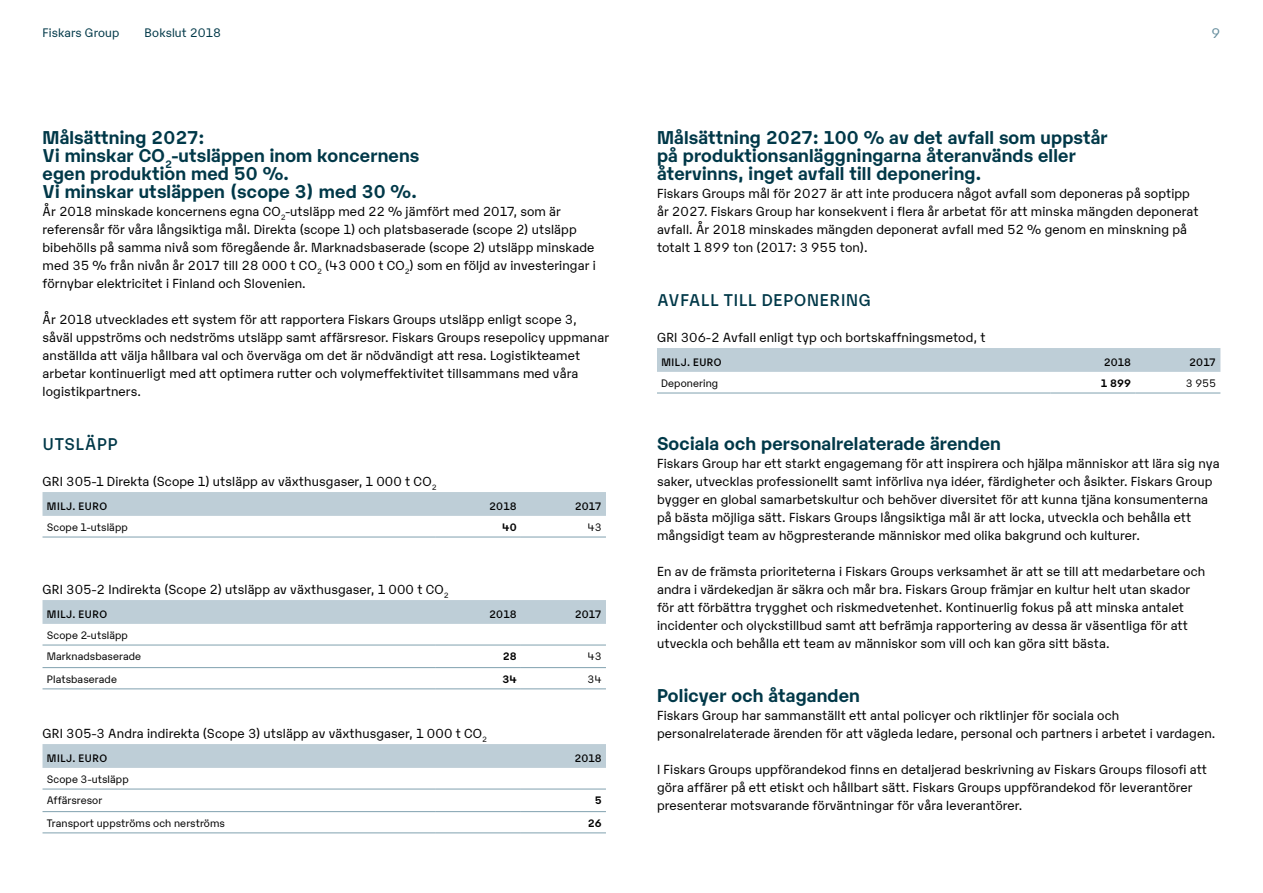
<style>
.page{position:relative;width:1263px;height:893px;background:#fff}
.page>*{position:absolute;margin:0;border:0;box-sizing:border-box;transform-origin:0 0}
.t1{font:700 18px/18px "Karelia";letter-spacing:.01em;color:#003848}
.t2{font:500 16.5px "Karelia";letter-spacing:.05em;color:#003848}
.t3{font:13.5px "Karelia";color:#658d9d}
.t4{font:12.75px/18px "Karelia";letter-spacing:.01em;color:#000}
.t5{font:12px "Karelia";letter-spacing:.01em;color:#003848}
.t6{font:10.5px/21.3px "Karelia";letter-spacing:.01em;color:#000}
.t7{font:500 10.5px "Karelia";letter-spacing:.04em;color:#000}
.t8{font:700 10.5px "Karelia";letter-spacing:.01em;color:#000}
</style>
<div class="page">
<div style="left:43px;top:492px;width:563px;height:24px;background:#beced7"></div>
<hr style="left:43px;top:537px;width:393px;height:1px;background:#81a1af">
<hr style="left:436px;top:537px;width:85px;height:1px;background:#81a1af">
<hr style="left:521px;top:537px;width:85px;height:1px;background:#81a1af">
<div style="left:43px;top:600px;width:563px;height:24px;background:#beced7"></div>
<hr style="left:43px;top:645px;width:393px;height:1px;background:#81a1af">
<hr style="left:436px;top:645px;width:85px;height:1px;background:#81a1af">
<hr style="left:521px;top:645px;width:85px;height:1px;background:#81a1af">
<hr style="left:43px;top:667px;width:393px;height:1px;background:#81a1af">
<hr style="left:436px;top:667px;width:85px;height:1px;background:#81a1af">
<hr style="left:521px;top:667px;width:85px;height:1px;background:#81a1af">
<hr style="left:43px;top:689px;width:393px;height:1px;background:#81a1af">
<hr style="left:436px;top:689px;width:85px;height:1px;background:#81a1af">
<hr style="left:521px;top:689px;width:85px;height:1px;background:#81a1af">
<div style="left:43px;top:744px;width:563px;height:24px;background:#beced7"></div>
<hr style="left:43px;top:789px;width:393px;height:1px;background:#81a1af">
<hr style="left:436px;top:789px;width:85px;height:1px;background:#81a1af">
<hr style="left:521px;top:789px;width:85px;height:1px;background:#81a1af">
<hr style="left:43px;top:811px;width:393px;height:1px;background:#81a1af">
<hr style="left:436px;top:811px;width:85px;height:1px;background:#81a1af">
<hr style="left:521px;top:811px;width:85px;height:1px;background:#81a1af">
<hr style="left:43px;top:833px;width:393px;height:1px;background:#81a1af">
<hr style="left:436px;top:833px;width:85px;height:1px;background:#81a1af">
<hr style="left:521px;top:833px;width:85px;height:1px;background:#81a1af">
<div style="left:657px;top:348px;width:563px;height:24px;background:#beced7"></div>
<hr style="left:657px;top:393px;width:393px;height:1px;background:#81a1af">
<hr style="left:1050px;top:393px;width:85px;height:1px;background:#81a1af">
<hr style="left:1135px;top:393px;width:85px;height:1px;background:#81a1af">
<p class="t5" style="left:43px;top:24px;width:78px">Fiskars Group</p>
<p class="t5" style="left:145px;top:24px;width:78px">Bokslut 2018</p>
<p class="t3" style="left:1211px;top:24px;width:10px">9</p>
<h1 class="t1" style="left:43px;top:127px;width:378px">Målsättning 2027:<br>Vi minskar CO<sub>2</sub>-utsläppen inom koncernens egen produktion med 50 %.<br>Vi minskar utsläppen (scope 3) med 30 %.</h1>
<p class="t4" style="left:43px;top:201px;width:555px">År 2018 minskade koncernens egna CO<sub>2</sub>-utsläpp med 22 % jämfört med 2017, som är referensår för våra långsiktiga mål. Direkta (scope 1) och platsbaserade (scope 2) utsläpp bibehölls på samma nivå som föregående år. Marknadsbaserade (scope 2) utsläpp minskade med 35 % från nivån år 2017 till 28 000 t CO<sub>2</sub> (43 000 t CO<sub>2</sub>) som en följd av investeringar i förnybar elektricitet i Finland och Slovenien.</p>
<p class="t4" style="left:43px;top:310px;width:568px">År 2018 utvecklades ett system för att rapportera Fiskars Groups utsläpp enligt scope 3, såväl uppströms och nedströms utsläpp samt affärsresor. Fiskars Groups resepolicy uppmanar anställda att välja hållbara val och överväga om det är nödvändigt att resa. Logistikteamet arbetar kontinuerligt med att optimera rutter och volymeffektivitet tillsammans med våra logistikpartners.</p>
<p class="t2" style="left:43px;top:432px;width:76px">UTSLÄPP</p>
<p class="t4" style="left:43px;top:471px;width:396px">GRI 305-1 Direkta (Scope 1) utsläpp av växthusgaser, 1 000 t CO<sub>2</sub></p>
<p class="t7" style="left:47px;top:498px;width:62px">MILJ. EURO</p>
<p class="t7" style="left:489px;top:498px;width:29px">2018</p>
<p class="t7" style="left:575px;top:498px;width:28px">2017</p>
<p class="t6" style="left:47px;top:516px;width:82px">Scope 1-utsläpp</p>
<p class="t8" style="left:502px;top:519px;width:16px">40</p>
<p class="t6" style="left:588px;top:516px;width:16px">43</p>
<p class="t4" style="left:43px;top:579px;width:408px">GRI 305-2 Indirekta (Scope 2) utsläpp av växthusgaser, 1 000 t CO<sub>2</sub></p>
<p class="t7" style="left:47px;top:606px;width:62px">MILJ. EURO</p>
<p class="t7" style="left:489px;top:606px;width:29px">2018</p>
<p class="t7" style="left:575px;top:606px;width:28px">2017</p>
<p class="t6" style="left:47px;top:624px;width:96px">Scope 2-utsläpp<br>Marknadsbaserade</p>
<p class="t8" style="left:503px;top:649px;width:15px">28</p>
<p class="t6" style="left:588px;top:645px;width:16px">43</p>
<p class="t6" style="left:47px;top:668px;width:72px">Platsbaserade</p>
<p class="t8" style="left:502px;top:671px;width:16px">34</p>
<p class="t6" style="left:588px;top:668px;width:16px">34</p>
<p class="t4" style="left:43px;top:723px;width:446px">GRI 305-3 Andra indirekta (Scope 3) utsläpp av växthusgaser, 1 000 t CO<sub>2</sub></p>
<p class="t7" style="left:47px;top:750px;width:62px">MILJ. EURO</p>
<p class="t7" style="left:574px;top:750px;width:29px">2018</p>
<p class="t6" style="left:47px;top:768px;width:83px">Scope 3-utsläpp<br>Affärsresor</p>
<p class="t8" style="left:595px;top:793px;width:8px">5</p>
<p class="t6" style="left:47px;top:812px;width:180px">Transport uppströms och nerströms</p>
<p class="t8" style="left:588px;top:815px;width:15px">26</p>
<h1 class="t1" style="left:657px;top:127px;width:452px">Målsättning 2027: 100 % av det avfall som uppstår på produktionsanläggningarna återanvänds eller återvinns, inget avfall till deponering.</h1>
<p class="t4" style="left:657px;top:183px;width:543px">Fiskars Groups mål för 2027 är att inte producera något avfall som deponeras på soptipp år 2027. Fiskars Group har konsekvent i flera år arbetat för att minska mängden deponerat avfall. År 2018 minskades mängden deponerat avfall med 52 % genom en minskning på totalt 1 899 ton (2017: 3 955 ton).</p>
<p class="t2" style="left:657px;top:288px;width:215px">AVFALL TILL DEPONERING</p>
<p class="t4" style="left:657px;top:327px;width:330px">GRI 306-2 Avfall enligt typ och bortskaffningsmetod, t</p>
<p class="t7" style="left:661px;top:354px;width:62px">MILJ. EURO</p>
<p class="t7" style="left:1104px;top:354px;width:29px">2018</p>
<p class="t7" style="left:1189px;top:354px;width:28px">2017</p>
<p class="t6" style="left:661px;top:372px;width:59px">Deponering</p>
<p class="t8" style="left:1101px;top:375px;width:32px">1 899</p>
<p class="t6" style="left:1186px;top:372px;width:32px">3 955</p>
<h1 class="t1" style="left:657px;top:433px;width:345px">Sociala och personalrelaterade ärenden</h1>
<p class="t4" style="left:657px;top:453px;width:564px">Fiskars Group har ett starkt engagemang för att inspirera och hjälpa människor att lära sig nya saker, utvecklas professionellt samt införliva nya idéer, färdigheter och åsikter. Fiskars Group bygger en global samarbetskultur och behöver diversitet för att kunna tjäna konsumenterna på bästa möjliga sätt. Fiskars Groups långsiktiga mål är att locka, utveckla och behålla ett mångsidigt team av högpresterande människor med olika bakgrund och kulturer.</p>
<p class="t4" style="left:657px;top:562px;width:550px">En av de främsta prioriteterna i Fiskars Groups verksamhet är att se till att medarbetare och andra i värdekedjan är säkra och mår bra. Fiskars Group främjar en kultur helt utan skador för att förbättra trygghet och riskmedvetenhet. Kontinuerlig fokus på att minska antalet incidenter och olyckstillbud samt att befrämja rapportering av dessa är väsentliga för att utveckla och behålla ett team av människor som vill och kan göra sitt bästa.</p>
<h1 class="t1" style="left:657px;top:685px;width:204px">Policyer och åtaganden</h1>
<p class="t4" style="left:657px;top:705px;width:558px">Fiskars Group har sammanställt ett antal policyer och riktlinjer för sociala och personalrelaterade ärenden för att vägleda ledare, personal och partners i arbetet i vardagen.</p>
<p class="t4" style="left:657px;top:760px;width:552px">I Fiskars Groups uppförandekod finns en detaljerad beskrivning av Fiskars Groups filosofi att göra affärer på ett etiskt och hållbart sätt. Fiskars Groups uppförandekod för leverantörer presenterar motsvarande förväntningar för våra leverantörer.</p>
</div>
